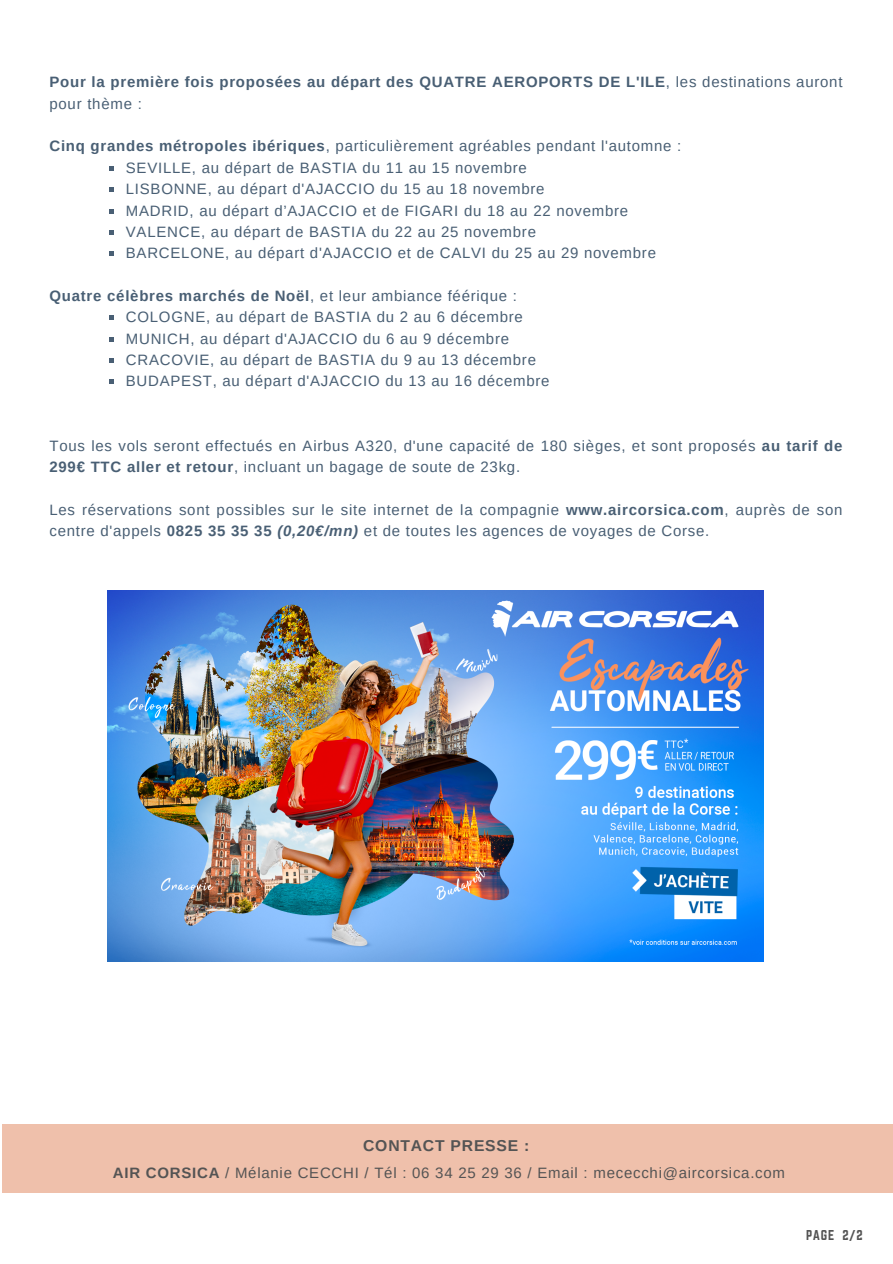
<style>
.page{position:relative;width:893px;height:1264px;background:#fff}
.page>*{position:absolute;margin:0;border:0;box-sizing:border-box;transform-origin:0 0}
.t1{font:700 15.75px "Arimo";letter-spacing:.05em;color:#545454}
.t2{font:15px/21.3px "Arimo";letter-spacing:.05em;color:#495f74}
.t3{font:700 15px/21.3px "Arimo";letter-spacing:.05em;color:#495f74}
.t4{font:15px "Arimo";letter-spacing:.05em;color:#545454}
.t5{font:12.45px "Norwester";color:#545454}
.s1{font-weight:400}
.s2{font-weight:700}
.s3{font-weight:700;font-style:italic}
</style>
<div class="page">
<div style="left:3px;top:1124px;width:889px;height:68px;background:#efc0ab"></div>
<img style="left:107px;top:590px;width:656px;height:371px">
<svg style="left:109px;top:166px;width:4px;height:4px"></svg>
<svg style="left:109px;top:187px;width:4px;height:5px"></svg>
<svg style="left:109px;top:209px;width:4px;height:4px"></svg>
<svg style="left:109px;top:230px;width:4px;height:5px"></svg>
<svg style="left:109px;top:251px;width:4px;height:5px"></svg>
<svg style="left:109px;top:315px;width:4px;height:5px"></svg>
<svg style="left:109px;top:337px;width:4px;height:4px"></svg>
<svg style="left:109px;top:358px;width:4px;height:5px"></svg>
<svg style="left:109px;top:380px;width:4px;height:4px"></svg>
<p class="t3" style="left:49px;top:71px;width:794px">Pour la première fois proposées au départ des QUATRE AEROPORTS DE L'ILE<span class="s1">, les destinations auront pour thème :</span></p>
<p class="t2" style="left:49px;top:136px;width:633px"><span class="s2">Cinq grandes métropoles ibériques</span>, particulièrement agréables pendant l'automne :</p>
<p class="t2" style="left:126px;top:157px;width:402px">SEVILLE, au départ de BASTIA du 11 au 15 novembre</p>
<p class="t2" style="left:126px;top:178px;width:420px">LISBONNE, au départ d'AJACCIO du 15 au 18 novembre</p>
<p class="t2" style="left:126px;top:200px;width:504px">MADRID, au départ d’AJACCIO et de FIGARI du 18 au 22 novembre</p>
<p class="t2" style="left:126px;top:221px;width:411px">VALENCE, au départ de BASTIA du 22 au 25 novembre</p>
<p class="t2" style="left:126px;top:242px;width:531px">BARCELONE, au départ d'AJACCIO et de CALVI du 25 au 29 novembre</p>
<p class="t3" style="left:49px;top:285px;width:469px">Quatre célèbres marchés de Noël<span class="s1">, et leur ambiance féérique :</span></p>
<p class="t2" style="left:126px;top:306px;width:398px">COLOGNE, au départ de BASTIA du 2 au 6 décembre</p>
<p class="t2" style="left:126px;top:328px;width:384px">MUNICH, au départ d'AJACCIO du 6 au 9 décembre</p>
<p class="t2" style="left:126px;top:349px;width:411px">CRACOVIE, au départ de BASTIA du 9 au 13 décembre</p>
<p class="t2" style="left:126px;top:370px;width:425px">BUDAPEST, au départ d'AJACCIO du 13 au 16 décembre</p>
<p class="t2" style="left:49px;top:435px;width:794px">Tous les vols seront effectués en Airbus A320, d'une capacité de 180 sièges, et sont proposés <span class="s2">au tarif de<br>299€ TTC aller et retour</span>, incluant un bagage de soute de 23kg.</p>
<p class="t2" style="left:49px;top:499px;width:794px">Les réservations sont possibles sur le site internet de la compagnie <span class="s2">www.aircorsica.com</span>, auprès de son centre d'appels <span class="s2">0825 35 35 35</span> <span class="s3">(0,20€/mn)</span> et de toutes les agences de voyages de Corse.</p>
<p class="t1" style="left:363px;top:1136px;width:168px">CONTACT PRESSE :</p>
<p class="t4" style="left:113px;top:1164px;width:673px"><span class="s2">AIR CORSICA</span> / Mélanie CECCHI / Tél : 06 34 25 29 36 / Email : mececchi@aircorsica.com</p>
<p class="t5" style="left:806px;top:1227px;width:58px">PAGE 2/2</p>
</div>
